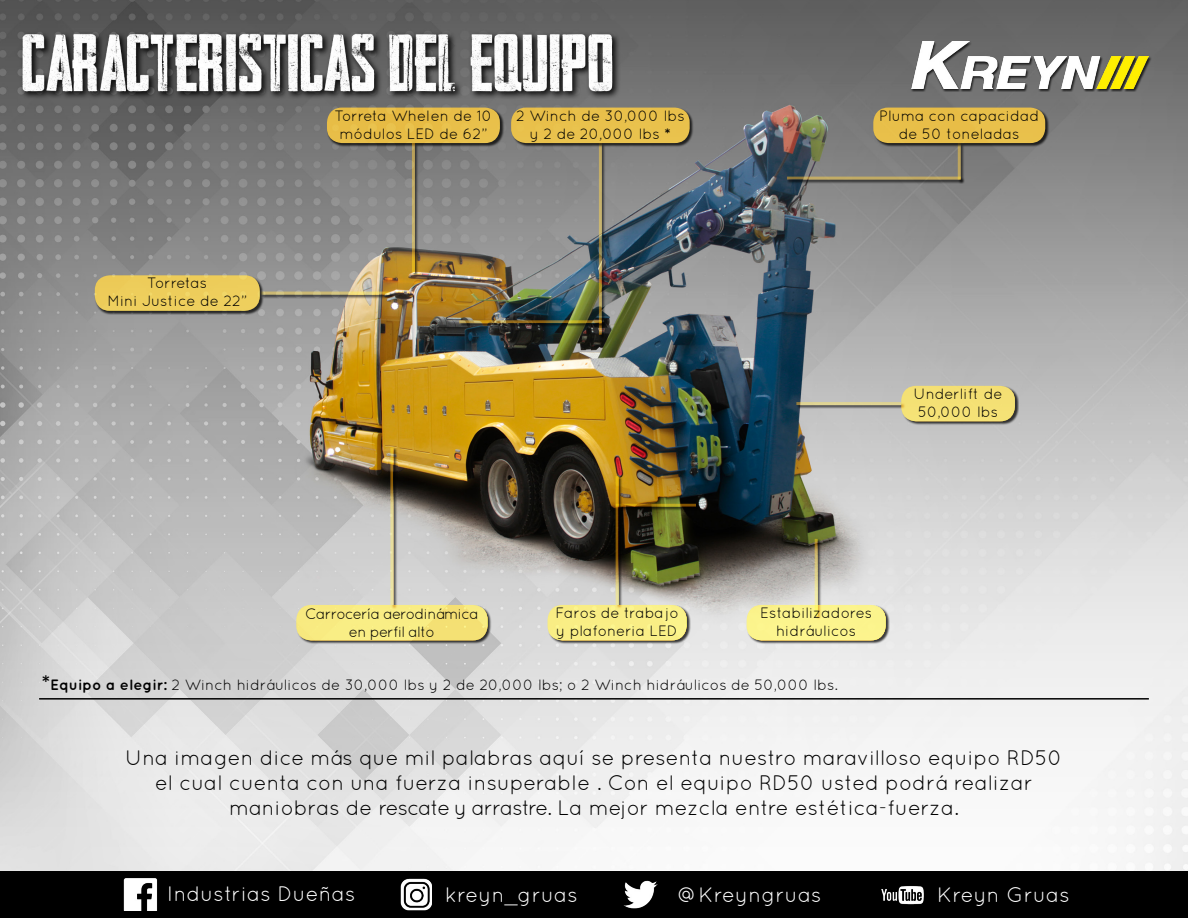
<style>
.page{position:relative;width:1188px;height:918px;background:#fff}
.page>*{position:absolute;margin:0;border:0;box-sizing:border-box;transform-origin:0 0}
.t1{font:21px/25.2px "Quicksand";color:#000;text-align:center}
.t2{font:21px "Quicksand";letter-spacing:.01em;color:#fff}
.t3{font:15px/18px "Quicksand";color:#000;text-align:center}
.t4{font:15px/18px "Quicksand";letter-spacing:-.04em;color:#000;text-align:center}
.s1{font-weight:700}
.s2{font-weight:700;font-size:21px}
</style>
<div class="page">
<img style="left:0;top:0;width:1188px;height:872px">
<div style="left:0;top:872px;width:1188px;height:46px;background:#000"></div>
<img style="left:123px;top:879px;width:35px;height:32px">
<img style="left:400px;top:879px;width:32px;height:32px">
<img style="left:624px;top:880px;width:34px;height:29px">
<img style="left:881px;top:886px;width:43px;height:19px">
<hr style="left:39px;top:698px;width:1110px;height:2px;background:#000">
<div style="left:911px;top:41px;width:241px;height:51px;background:#000;opacity:.75"></div>
<img style="left:911px;top:42px;width:238px;height:47px">
<svg style="left:599px;top:147px;width:7px;height:192px"></svg>
<hr style="left:599px;top:143px;width:3px;height:192px;background:#e9c24e">
<svg style="left:264px;top:292px;width:130px;height:6px"></svg>
<hr style="left:260px;top:292px;width:130px;height:3px;background:#e9c24e">
<svg style="left:623px;top:504px;width:77px;height:7px"></svg>
<hr style="left:616px;top:504px;width:80px;height:3px;background:#e9c24e">
<svg style="left:818px;top:539px;width:4px;height:66px"></svg>
<hr style="left:815px;top:539px;width:3px;height:77px;background:#e9c24e">
<svg style="left:958px;top:147px;width:7px;height:37px"></svg>
<hr style="left:958px;top:143px;width:3px;height:37px;background:#e9c24e">
<svg style="left:393px;top:448px;width:4px;height:157px"></svg>
<hr style="left:390px;top:447px;width:3px;height:158px;background:#e9c24e">
<div style="left:511px;top:108px;width:183px;height:39px;background:#000;opacity:.75"></div>
<div style="left:511px;top:108px;width:179px;height:35px;background:#e9c24e;border-radius:15px"></div>
<div style="left:327px;top:108px;width:177px;height:39px;background:#000;opacity:.75"></div>
<div style="left:327px;top:108px;width:173px;height:35px;background:#e8bd46;border-radius:15px"></div>
<div style="left:747px;top:605px;width:143px;height:40px;background:#000;opacity:.75"></div>
<div style="left:747px;top:605px;width:139px;height:35px;background:#fbf48d;border-radius:15px"></div>
<svg style="left:787px;top:177px;width:178px;height:6px"></svg>
<hr style="left:787px;top:177px;width:174px;height:3px;background:#e9c24e">
<svg style="left:459px;top:321px;width:147px;height:6px"></svg>
<hr style="left:459px;top:320px;width:143px;height:3px;background:#e9c24e">
<svg style="left:796px;top:405px;width:105px;height:4px"></svg>
<hr style="left:796px;top:402px;width:105px;height:3px;background:#e9c24e">
<div style="left:873px;top:108px;width:176px;height:39px;background:#000;opacity:.75"></div>
<div style="left:873px;top:108px;width:172px;height:35px;background:#e9c24e;border-radius:15px"></div>
<div style="left:296px;top:605px;width:196px;height:40px;background:#000;opacity:.75"></div>
<div style="left:296px;top:605px;width:192px;height:35px;background:linear-gradient(to right,#faef86,#f5e478);border-radius:15px"></div>
<svg style="left:619px;top:476px;width:4px;height:129px"></svg>
<hr style="left:616px;top:476px;width:3px;height:129px;background:#e9c24e">
<div style="left:548px;top:605px;width:143px;height:40px;background:#000;opacity:.75"></div>
<div style="left:548px;top:605px;width:139px;height:35px;background:#f9ee85;border-radius:15px"></div>
<svg style="left:412px;top:143px;width:7px;height:134px"></svg>
<hr style="left:412px;top:143px;width:3px;height:130px;background:#e9c24e">
<div style="left:95px;top:276px;width:169px;height:39px;background:#000;opacity:.75"></div>
<div style="left:95px;top:275px;width:165px;height:36px;background:#eece5c;border-radius:15px"></div>
<div style="left:901px;top:386px;width:118px;height:40px;background:#000;opacity:.75"></div>
<div style="left:901px;top:386px;width:114px;height:35px;background:#f4e174;border-radius:15px"></div>
<p class="t3" style="left:107px;top:274px;width:141px">Torretas<br>Mini Justice de 22”</p>
<p class="t3" style="left:334px;top:106px;width:160px">Torreta Whelen de 10 módulos LED de 62”</p>
<p class="t3" style="left:516px;top:107px;width:170px">2 Winch de 30,000 lbs y 2 de 20,000 lbs <span class="s1">*</span></p>
<p class="t3" style="left:879px;top:107px;width:162px">Pluma con capacidad de 50 toneladas</p>
<p class="t3" style="left:914px;top:384px;width:90px;text-align:left">Underlift de<br>50,000 lbs</p>
<p class="t4" style="left:305px;top:604px;width:175px">Carrocería aerodinámica en perfil alto</p>
<p class="t3" style="left:555px;top:604px;width:125px;text-align:left">Faros de trabajo y plafoneria LED</p>
<p class="t3" style="left:760px;top:604px;width:114px">Estabilizadores hidráulicos</p>
<p class="t3" style="left:41px;top:676px;width:798px"><span class="s2">*</span><span class="s1">Equipo a elegir:</span> 2 Winch hidráulicos de 30,000 lbs y 2 de 20,000 lbs; o 2 Winch hidráulicos de 50,000 lbs.</p>
<p class="t1" style="left:125px;top:745px;width:939px">Una imagen dice más que mil palabras aquí se presenta nuestro maravilloso equipo RD50 el cual cuenta con una fuerza insuperable . Con el equipo RD50 usted podrá realizar maniobras de rescate y arrastre. La mejor mezcla entre estética-fuerza.</p>
<h1 class="t2" style="left:167px;top:882px;width:190px">Industrias Dueñas</h1>
<h1 class="t2" style="left:445px;top:883px;width:134px">kreyn_gruas</h1>
<h1 class="t2" style="left:678px;top:883px;width:145px">@Kreyngruas</h1>
<h1 class="t2" style="left:937px;top:883px;width:134px">Kreyn Gruas</h1>
</div>
